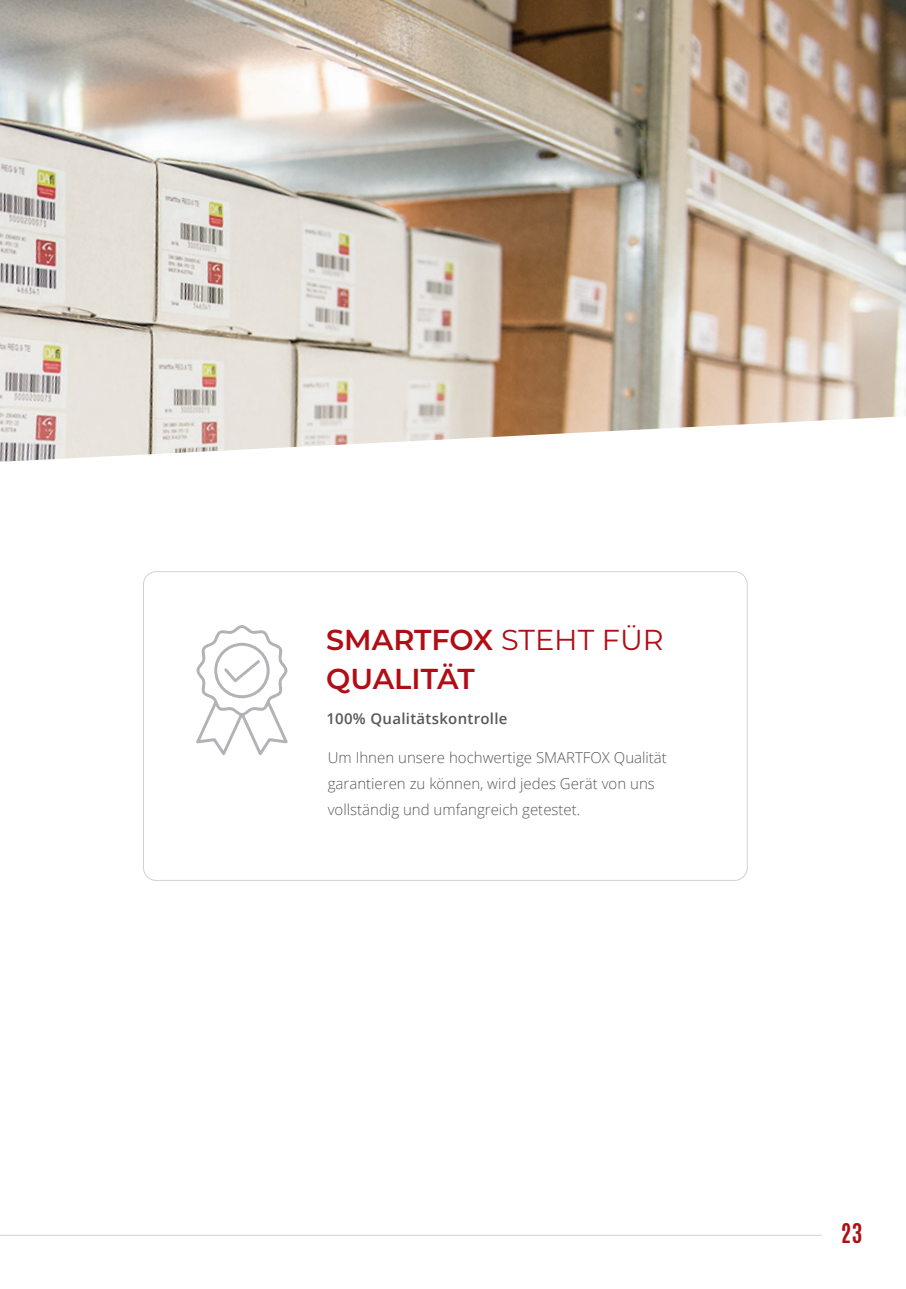
<style>
.page{position:relative;width:906px;height:1289px;background:#fff}
.page>*{position:absolute;margin:0;border:0;box-sizing:border-box;transform-origin:0 0}
.t1{font:600 28.8px/39.6px "Montserrat";color:#b00d15}
.t2{font:700 22.65px "Antonio";color:#b00d15}
.t3{font:300 15px/25.8px "Open Sans";color:#57585a}
.t4{font:600 15px "Open Sans";letter-spacing:.02em;color:#57585a}
.s1{font-weight:400}
</style>
<div class="page">
<hr style="left:0;top:1234px;width:821px;height:1px;background:#d1d2d4">
<img style="left:0;top:0;width:906px;height:416px">
<svg style="left:0;top:416px;width:896px;height:46px"></svg>
<svg style="left:196px;top:625px;width:92px;height:130px"></svg>
<h1 class="t1" style="left:326px;top:618px;width:339px">SMARTFOX <span class="s1">STEHT FÜR<br></span>QUALITÄT</h1>
<p class="t4" style="left:326px;top:708px;width:183px">100% Qualitätskontrolle</p>
<p class="t3" style="left:328px;top:744px;width:341px">Um Ihnen unsere hochwertige SMARTFOX Qualität garantieren zu können, wird jedes Gerät von uns vollständig und umfangreich getestet.</p>
<h2 class="t2" style="left:841px;top:1216px;width:23px">23</h2>
</div>
